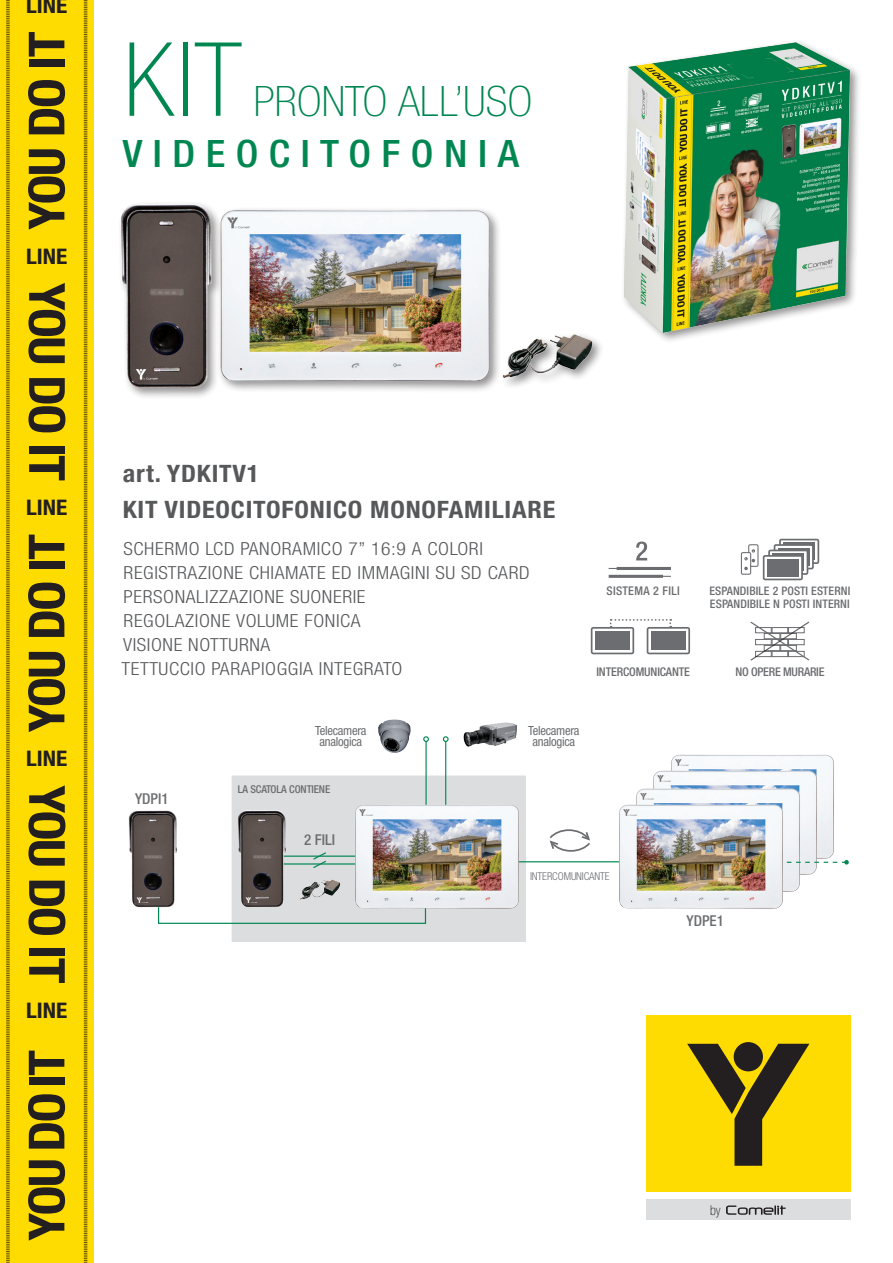
<style>
.page{position:relative;width:893px;height:1263px;background:#fff}
.page>*{position:absolute;margin:0;border:0;box-sizing:border-box;transform-origin:0 0}
.t1{font:100 condensed 102.6px "Helvetica Neue LTW1 G";color:#008751;scale:1.08 1}
.t2{font:700 condensed 49.95px "Helvetica Neue LTW1 G";letter-spacing:-.03em;color:#231f20;scale:1.08 1}
.t3{font:100 condensed 42px "Helvetica Neue LTW1 G";color:#008751;scale:1.08 1}
.t4{font:500 condensed 37.8px "Helvetica Neue LTW1 G";letter-spacing:.255em;color:#008751;scale:1.08 1}
.t5{font:700 condensed 24px "Helvetica Neue LTW1 G";letter-spacing:.03em;color:#57585a;scale:1.09 1}
.t6{font:700 condensed 21.45px "Helvetica Neue LTW1 G";color:#231f20;scale:1.08 1}
.t7{font:300 condensed 18px/24px "Helvetica Neue LTW1 G";letter-spacing:.03em;color:#57585a;scale:1.09 1}
.testo_grande_intr{font:500 condensed 15px "Helvetica Neue LTW1 G";color:#6c6d70}
.t8{font:100 condensed 13.65px "Helvetica Neue LTW1 G";color:#231f20}
.testo_grande_intr-2{font:condensed 12.6px "Helvetica Neue LTW1 G";letter-spacing:-.02em;color:#6c6d70}
.t9{font:500 condensed 12px "Helvetica Neue LTW1 G";letter-spacing:-.01em;color:#6c6d70}
.t10{font:500 condensed 12px "Helvetica Neue LTW1 G";letter-spacing:.03em;color:#6c6d70}
.t11{font:500 condensed 11.85px "Helvetica Neue LTW1 G";letter-spacing:.01em;color:#6c6d70}
.testo_grande_intr-3{font:500 condensed 10.8px "Helvetica Neue LTW1 G";letter-spacing:-.01em;color:#6c6d70}
.testo_grande_intr-4{font:300 condensed 10.8px "Helvetica Neue LTW1 G";letter-spacing:-.01em;color:#6c6d70}
</style>
<div class="page">
<div style="left:748px;top:544px;width:10px;height:23px;border:1px solid #6c6d70;border-radius:2px"></div>
<div style="left:646px;top:1015px;width:204px;height:177px;background:#ffdc01"></div>
<svg style="left:687px;top:1044px;width:122px;height:122px"></svg>
<div style="left:734px;top:1042px;width:29px;height:29px;background:#231f20;border-radius:50%"></div>
<div style="left:646px;top:1199px;width:204px;height:21px;background:#dcdddf"></div>
<svg style="left:726px;top:1205px;width:60px;height:10px"></svg>
<div style="left:0;top:0;width:94px;height:1263px;background:#ffdc01"></div>
<svg style="left:6px;top:0;width:4px;height:1263px;background:#b49700"></svg>
<svg style="left:83px;top:0;width:5px;height:1263px;background:#c3a500"></svg>
<img style="left:623px;top:42px;width:236px;height:299px">
<img style="left:535px;top:323px;width:95px;height:58px">
<img style="left:348px;top:209px;width:187px;height:182px">
<img style="left:6px;top:182px;width:342px;height:242px">
<img style="left:671px;top:754px;width:163px;height:105px">
<img style="left:653px;top:764px;width:170px;height:111px">
<img style="left:636px;top:781px;width:170px;height:111px">
<svg style="left:789px;top:860px;width:60px;height:4px"></svg>
<div style="left:232px;top:775px;width:294px;height:167px;background:#dcdddf"></div>
<svg style="left:158px;top:851px;width:269px;height:73px"></svg>
<hr style="left:509px;top:861px;width:121px;height:1px;background:#008751">
<hr style="left:425px;top:741px;width:2px;height:74px;background:#008751">
<hr style="left:445px;top:741px;width:1px;height:74px;background:#008751">
<svg style="left:443px;top:736px;width:6px;height:6px"></svg>
<img style="left:349px;top:798px;width:176px;height:117px">
<img style="left:613px;top:798px;width:176px;height:111px">
<img style="left:233px;top:809px;width:55px;height:100px">
<img style="left:378px;top:719px;width:51px;height:53px">
<img style="left:463px;top:722px;width:54px;height:25px">
<img style="left:128px;top:810px;width:51px;height:99px">
<svg style="left:549px;top:829px;width:41px;height:23px"></svg>
<img style="left:276px;top:845px;width:87px;height:59px">
<svg style="left:636px;top:541px;width:11px;height:19px"></svg>
<svg style="left:780px;top:540px;width:38px;height:23px"></svg>
<div style="left:779px;top:539px;width:40px;height:25px;border:2px solid #6c6d70;border-radius:2px"></div>
<div style="left:783px;top:543px;width:32px;height:17px;background:#6c6d70"></div>
<div style="left:774px;top:545px;width:39px;height:24px;background:#fff;border-radius:2px"></div>
<div style="left:774px;top:544px;width:40px;height:25px;border:2px solid #6c6d70;border-radius:2px"></div>
<div style="left:778px;top:548px;width:32px;height:17px;background:#6c6d70"></div>
<div style="left:769px;top:550px;width:38px;height:24px;background:#fff;border-radius:2px"></div>
<div style="left:768px;top:550px;width:40px;height:25px;border:2px solid #6c6d70;border-radius:2px"></div>
<div style="left:772px;top:553px;width:32px;height:18px;background:#6c6d70"></div>
<svg style="left:764px;top:556px;width:38px;height:23px"></svg>
<div style="left:763px;top:555px;width:40px;height:25px;border:2px solid #6c6d70;border-radius:2px"></div>
<div style="left:767px;top:559px;width:32px;height:17px;background:#6c6d70"></div>
<div style="left:741px;top:552px;width:10px;height:23px;border:1px solid #6c6d70;border-radius:2px"></div>
<svg style="left:744px;top:549px;width:11px;height:21px"></svg>
<div style="left:647px;top:627px;width:43px;height:27px;border:2px solid #6c6d70;border-radius:2px"></div>
<div style="left:651px;top:631px;width:35px;height:19px;background:#6c6d70"></div>
<div style="left:591px;top:627px;width:43px;height:27px;border:2px solid #6c6d70;border-radius:2px"></div>
<div style="left:595px;top:631px;width:35px;height:19px;background:#6c6d70"></div>
<svg style="left:610px;top:619px;width:61px;height:9px"></svg>
<svg style="left:750px;top:621px;width:60px;height:40px"></svg>
<hr style="left:609px;top:575px;width:54px;height:3px;background:#6c6d70">
<hr style="left:617px;top:567px;width:54px;height:3px;background:#6c6d70">
<p class="t6" style="left:26px;top:-8px;width:40px">LINE</p>
<p class="t2" style="left:17px;top:230px;width:185px;rotate:-90deg">YOU DO IT</p>
<p class="t6" style="left:26px;top:243px;width:40px">LINE</p>
<p class="t2" style="left:77px;top:283px;width:185px;rotate:90deg">YOU DO IT</p>
<p class="t6" style="left:26px;top:495px;width:40px">LINE</p>
<p class="t2" style="left:17px;top:732px;width:185px;rotate:-90deg">YOU DO IT</p>
<p class="t6" style="left:26px;top:746px;width:40px">LINE</p>
<p class="t2" style="left:77px;top:785px;width:185px;rotate:90deg">YOU DO IT</p>
<p class="t6" style="left:26px;top:997px;width:40px">LINE</p>
<p class="t2" style="left:17px;top:1241px;width:178px;rotate:-90deg">YOU DO IT</p>
<p class="t1" style="left:123px;top:21px;width:112px">KIT</p>
<p class="t4" style="left:123px;top:131px;width:368px">VIDEOCITOFONIA</p>
<p class="t3" style="left:254px;top:77px;width:259px">PRONTO ALL’USO</p>
<p class="t5" style="left:123px;top:459px;width:127px">art. YDKITV1</p>
<p class="t5" style="left:123px;top:495px;width:398px">KIT VIDEOCITOFONICO MONOFAMILIARE</p>
<p class="t7" style="left:124px;top:537px;width:331px">SCHERMO LCD PANORAMICO 7” 16:9 A COLORI</p>
<p class="t7" style="left:124px;top:561px;width:374px">REGISTRAZIONE CHIAMATE ED IMMAGINI SU SD CARD<br>PERSONALIZZAZIONE SUONERIE</p>
<p class="t7" style="left:124px;top:609px;width:219px">REGOLAZIONE VOLUME FONICA</p>
<p class="t7" style="left:123px;top:633px;width:137px">VISIONE NOTTURNA</p>
<p class="t7" style="left:121px;top:657px;width:259px">TETTUCCIO PARAPIOGGIA INTEGRATO</p>
<p class="t10" style="left:606px;top:583px;width:75px">SISTEMA 2 FILI</p>
<p class="t11" style="left:709px;top:583px;width:142px">ESPANDIBILE 2 POSTI ESTERNI</p>
<p class="t11" style="left:710px;top:596px;width:141px">ESPANDIBILE N POSTI INTERNI</p>
<p class="t9" style="left:596px;top:664px;width:95px">INTERCOMUNICANTE</p>
<p class="t9" style="left:735px;top:664px;width:91px">NO OPERE MURARIE</p>
<p class="testo_grande_intr" style="left:135px;top:789px;width:35px">YDPI1</p>
<p class="testo_grande_intr-2" style="left:315px;top:723px;width:53px">Telecamera</p>
<p class="testo_grande_intr-2" style="left:319px;top:734px;width:44px">analogica</p>
<p class="testo_grande_intr-3" style="left:238px;top:783px;width:94px">LA SCATOLA CONTIENE</p>
<p class="testo_grande_intr" style="left:304px;top:831px;width:33px">2 FILI</p>
<p class="testo_grande_intr-2" style="left:528px;top:723px;width:53px">Telecamera</p>
<p class="testo_grande_intr-2" style="left:533px;top:734px;width:44px">analogica</p>
<p class="testo_grande_intr-4" style="left:530px;top:869px;width:81px">INTERCOMUNICANTE</p>
<p class="testo_grande_intr" style="left:686px;top:912px;width:39px">YDPE1</p>
<p class="t8" style="left:710px;top:1202px;width:12px">by</p>
</div>
